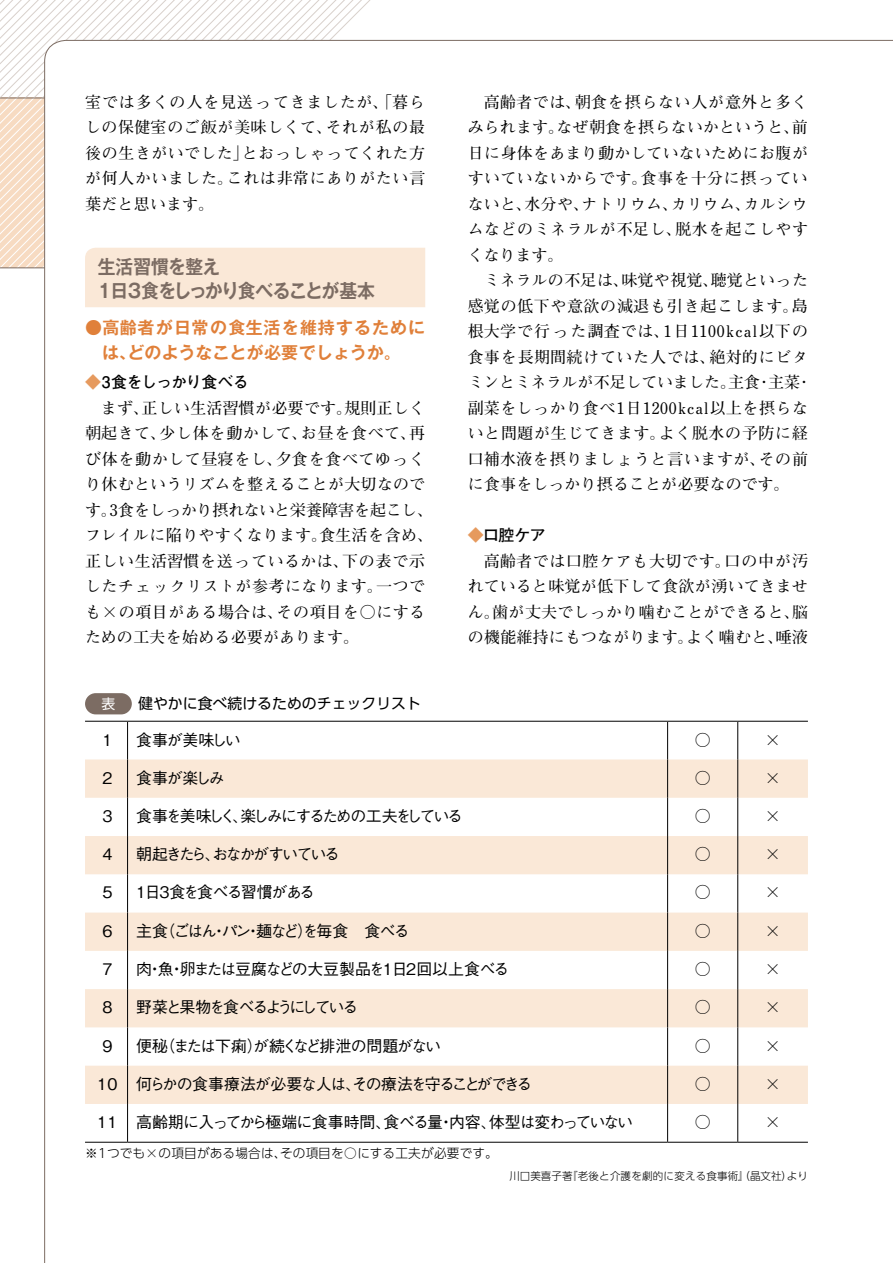
<style>
.page{position:relative;width:893px;height:1263px;background:#fff}
.page>*{position:absolute;margin:0;border:0;box-sizing:border-box;transform-origin:0 0}
.t1{font:700 19.2px/23.4px "Gothic MB101 Pro De";letter-spacing:-.035em;color:#7c6c63;scale:.93 1}
.t2{font:700 16.95px/25.5px "Gothic MB101 Pro De";letter-spacing:.025em;color:#e0803a;text-align:center}
.t3{font:700 15.9px/25.5px "Futo Min A101 Pro";letter-spacing:.025em;color:#000;text-align:justify}
.t4{font:500 15.9px "Gothic BBB Pr 5";letter-spacing:-.105em;color:#000}
.t5{font:500 15.9px "Gothic BBB Pr 5";letter-spacing:-.075em;color:#000}
.t6{font:500 15.9px "Gothic BBB Pr 5";letter-spacing:-.13em;color:#000}
.t7{font:500 15.9px "Gothic BBB Pr 5";letter-spacing:-.065em;color:#000}
.t8{font:500 15.9px "Gothic BBB Pr 5";letter-spacing:-.085em;color:#000}
.t9{font:700 15.9px "Futo Go B101 Pro";letter-spacing:-.04em;color:#000}
.t10{font:500 15.9px "Gothic BBB Pr 5";letter-spacing:-.14em;color:#000}
.t11{font:500 15.9px "Gothic BBB Pr 5";letter-spacing:-.045em;color:#000}
.t12{font:14.85px "UD Shin Go Pro";color:#000}
.t13{font:13.8px "UD Shin Go Pro";color:#fff}
.t14{font:300 12.75px "UD Shin Go Pro";color:#000}
.t15{font:300 10.65px "UD Shin Go Pro";color:#000}
.s1{color:#e69a5e}
.s2{font-family:"Koz Min Pr 6 N";font-weight:400}
</style>
<div class="page">
<svg style="left:0;top:0;width:425px;height:307px"></svg>
<svg style="left:85px;top:759px;width:723px;height:345px;fill:#fae8d7"></svg>
<hr style="left:127px;top:722px;width:1px;height:37px;background:#000">
<hr style="left:667px;top:722px;width:1px;height:37px;background:#000">
<hr style="left:737px;top:722px;width:1px;height:37px;background:#000">
<hr style="left:127px;top:759px;width:1px;height:39px;background:#000">
<hr style="left:667px;top:759px;width:1px;height:39px;background:#000">
<hr style="left:737px;top:759px;width:1px;height:39px;background:#000">
<hr style="left:127px;top:798px;width:1px;height:38px;background:#000">
<hr style="left:667px;top:798px;width:1px;height:38px;background:#000">
<hr style="left:737px;top:798px;width:1px;height:38px;background:#000">
<hr style="left:127px;top:836px;width:1px;height:38px;background:#000">
<hr style="left:667px;top:836px;width:1px;height:38px;background:#000">
<hr style="left:737px;top:836px;width:1px;height:38px;background:#000">
<hr style="left:127px;top:874px;width:1px;height:38px;background:#000">
<hr style="left:667px;top:874px;width:1px;height:38px;background:#000">
<hr style="left:737px;top:874px;width:1px;height:38px;background:#000">
<hr style="left:127px;top:912px;width:1px;height:39px;background:#000">
<hr style="left:667px;top:912px;width:1px;height:39px;background:#000">
<hr style="left:737px;top:912px;width:1px;height:39px;background:#000">
<hr style="left:127px;top:951px;width:1px;height:38px;background:#000">
<hr style="left:667px;top:951px;width:1px;height:38px;background:#000">
<hr style="left:737px;top:951px;width:1px;height:38px;background:#000">
<hr style="left:127px;top:989px;width:1px;height:38px;background:#000">
<hr style="left:667px;top:989px;width:1px;height:38px;background:#000">
<hr style="left:737px;top:989px;width:1px;height:38px;background:#000">
<hr style="left:127px;top:1027px;width:1px;height:39px;background:#000">
<hr style="left:667px;top:1027px;width:1px;height:39px;background:#000">
<hr style="left:737px;top:1027px;width:1px;height:39px;background:#000">
<hr style="left:127px;top:1066px;width:1px;height:38px;background:#000">
<hr style="left:667px;top:1066px;width:1px;height:38px;background:#000">
<hr style="left:737px;top:1066px;width:1px;height:38px;background:#000">
<hr style="left:127px;top:1104px;width:1px;height:38px;background:#000">
<hr style="left:667px;top:1104px;width:1px;height:38px;background:#000">
<hr style="left:737px;top:1104px;width:1px;height:38px;background:#000">
<hr style="left:85px;top:721px;width:43px;height:1px;background:#000">
<hr style="left:128px;top:721px;width:540px;height:1px;background:#000">
<hr style="left:668px;top:721px;width:70px;height:1px;background:#000">
<hr style="left:738px;top:721px;width:70px;height:1px;background:#000">
<hr style="left:85px;top:1142px;width:43px;height:1px;background:#000">
<hr style="left:128px;top:1142px;width:540px;height:1px;background:#000">
<hr style="left:668px;top:1142px;width:70px;height:1px;background:#000">
<hr style="left:738px;top:1142px;width:70px;height:1px;background:#000">
<div style="left:85px;top:693px;width:47px;height:21px;background:#7c6c63;border-radius:11px"></div>
<p class="t3" style="left:85px;top:87px;width:342px">室では多くの人を見送ってきましたが、「暮らしの保健室のご飯が美味しくて、それが私の最後の生きがいでした」とおっしゃってくれた方が何人かいました。これは非常にありがたい言葉だと思います。</p>
<p class="t1" style="left:98px;top:253px;width:299px">生活習慣を整え<br>1日3食をしっかり食べることが基本</p>
<p class="t2" style="left:85px;top:313px;width:342px">●高齢者が日常の食生活を維持するためには、どのようなことが必要でしょうか。</p>
<p class="t9" style="left:85px;top:369px;width:165px"><span class="s1">◆</span>3食をしっかり食べる</p>
<p class="t3" style="left:85px;top:393px;width:350px;text-align:left;text-indent:16px">まず、正しい生活習慣が必要です。規則正しく朝起きて、少し体を動かして、お昼を食べて、再び体を動かして昼寝をし、夕食を食べてゆっくり休むというリズムを整えることが大切なのです。3食をしっかり摂れないと栄養障害を起こし、フレイルに陥りやすくなります。食生活を含め、正しい生活習慣を送っているかは、下の表で示したチェックリストが参考になります。一つでも<span class="s2">╳</span>の項目がある場合は、その項目を○にするための工夫を始める必要があります。</p>
<p class="t13" style="left:102px;top:693px;width:15px">表</p>
<p class="t12" style="left:138px;top:692px;width:284px">健やかに食べ続けるためのチェックリスト</p>
<p class="t3" style="left:468px;top:87px;width:342px;text-indent:16px">高齢者では、朝食を摂らない人が意外と多くみられます。なぜ朝食を摂らないかというと、前日に身体をあまり動かしていないためにお腹がすいていないからです。食事を十分に摂っていないと、水分や、ナトリウム、カリウム、カルシウムなどのミネラルが不足し、脱水を起こしやすくなります。</p>
<p class="t3" style="left:468px;top:266px;width:346px;text-align:left;text-indent:16px">ミネラルの不足は、味覚や視覚、聴覚といった感覚の低下や意欲の減退も引き起こします。島根大学で行った調査では、1日1100kcal以下の食事を長期間続けていた人では、絶対的にビタミンとミネラルが不足していました。主食・主菜・副菜をしっかり食べ1日1200kcal以上を摂らないと問題が生じてきます。よく脱水の予防に経口補水液を摂りましょうと言いますが、その前に食事をしっかり摂ることが必要なのです。</p>
<p class="t9" style="left:468px;top:523px;width:80px"><span class="s1">◆</span>口腔ケア</p>
<p class="t3" style="left:468px;top:546px;width:342px;text-indent:16px">高齢者では口腔ケアも大切です。口の中が汚れていると味覚が低下して食欲が湧いてきません。歯が丈夫でしっかり噛むことができると、脳の機能維持にもつながります。よく噛むと、唾液</p>
<p class="t4" style="left:102px;top:727px;width:12px">1</p>
<p class="t11" style="left:136px;top:727px;width:106px">食事が美味しい</p>
<p class="t4" style="left:695px;top:727px;width:17px">○</p>
<p class="t4" style="left:765px;top:727px;width:17px">╳</p>
<p class="t4" style="left:102px;top:765px;width:12px">2</p>
<p class="t4" style="left:136px;top:765px;width:90px">食事が楽しみ</p>
<p class="t4" style="left:695px;top:765px;width:17px">○</p>
<p class="t4" style="left:765px;top:765px;width:17px">╳</p>
<p class="t4" style="left:102px;top:803px;width:12px">3</p>
<p class="t6" style="left:136px;top:803px;width:329px">食事を美味しく、楽しみにするための工夫をしている</p>
<p class="t4" style="left:695px;top:803px;width:17px">○</p>
<p class="t4" style="left:765px;top:803px;width:17px">╳</p>
<p class="t4" style="left:102px;top:841px;width:12px">4</p>
<p class="t6" style="left:136px;top:841px;width:206px">朝起きたら、おなかがすいている</p>
<p class="t4" style="left:695px;top:841px;width:17px">○</p>
<p class="t4" style="left:765px;top:841px;width:17px">╳</p>
<p class="t4" style="left:102px;top:880px;width:12px">5</p>
<p class="t4" style="left:136px;top:880px;width:180px">1日3食を食べる習慣がある</p>
<p class="t4" style="left:695px;top:880px;width:17px">○</p>
<p class="t4" style="left:765px;top:880px;width:17px">╳</p>
<p class="t4" style="left:102px;top:918px;width:12px">6</p>
<p class="t4" style="left:136px;top:918px;width:275px">主食（ごはん・パン・麺など）を毎食　食べる</p>
<p class="t4" style="left:695px;top:918px;width:17px">○</p>
<p class="t4" style="left:765px;top:918px;width:17px">╳</p>
<p class="t4" style="left:102px;top:956px;width:12px">7</p>
<p class="t5" style="left:136px;top:956px;width:375px">肉・魚・卵または豆腐などの大豆製品を1日2回以上食べる</p>
<p class="t4" style="left:695px;top:956px;width:17px">○</p>
<p class="t4" style="left:765px;top:956px;width:17px">╳</p>
<p class="t4" style="left:102px;top:994px;width:12px">8</p>
<p class="t10" style="left:136px;top:994px;width:224px">野菜と果物を食べるようにしている</p>
<p class="t4" style="left:695px;top:994px;width:17px">○</p>
<p class="t4" style="left:765px;top:994px;width:17px">╳</p>
<p class="t4" style="left:102px;top:1033px;width:12px">9</p>
<p class="t5" style="left:136px;top:1033px;width:307px">便秘（または下痢）が続くなど排泄の問題がない</p>
<p class="t4" style="left:695px;top:1033px;width:17px">○</p>
<p class="t4" style="left:765px;top:1033px;width:17px">╳</p>
<p class="t8" style="left:97px;top:1071px;width:437px">10 何らかの食事療法が必要な人は、その療法を守ることができる</p>
<p class="t4" style="left:695px;top:1071px;width:17px">○</p>
<p class="t4" style="left:765px;top:1071px;width:17px">╳</p>
<p class="t7" style="left:97px;top:1109px;width:537px">11 高齢期に入ってから極端に食事時間、食べる量・内容、体型は変わっていない</p>
<p class="t4" style="left:695px;top:1109px;width:17px">○</p>
<p class="t4" style="left:765px;top:1109px;width:17px">╳</p>
<p class="t14" style="left:85px;top:1143px;width:414px">※1つでも╳の項目がある場合は、その項目を○にする工夫が必要です。</p>
<p class="t15" style="left:509px;top:1167px;width:300px">川口美喜子著『老後と介護を劇的に変える食事術』（晶文社）より</p>
</div>
